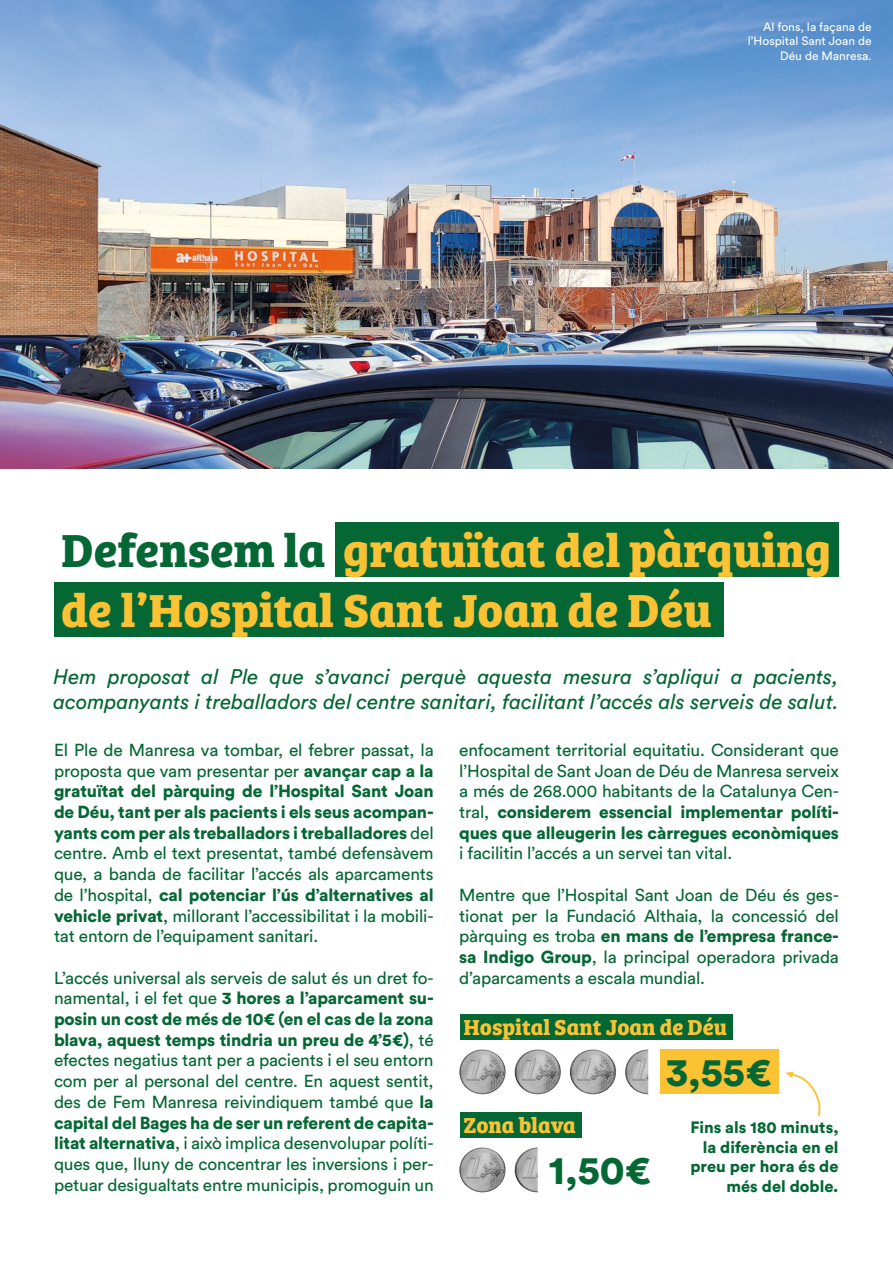
<style>
.page{position:relative;width:893px;height:1263px;background:#fff}
.page>*{position:absolute;margin:0;border:0;box-sizing:border-box;transform-origin:0 0}
.t1{font:700 48px/59.6px "Bree Serif";color:#fbc234}
.t2{font:900 39.6px "Circular Std";color:#046734}
.t3{font:700 22.5px "Bree Serif";color:#fbc234}
.t4{font:italic 21px/25.2px "Circular Std";color:#046734}
.t5{font:17.25px/20.7px "Circular Std";letter-spacing:-.01em;color:#046734;text-align:justify}
.t6{font:900 16.35px/19.5px "Circular Std";color:#046734;text-align:right}
.t7{font:12px/14.4px "Circular Std";color:#fff;text-align:right}
.s1{color:#046734}
.s2{font-weight:900}
</style>
<div class="page">
<img style="left:0;top:0;width:893px;height:469px">
<div style="left:460px;top:1014px;width:272px;height:25px;background:#046734"></div>
<img style="left:459px;top:1049px;width:47px;height:45px">
<img style="left:515px;top:1049px;width:46px;height:45px">
<img style="left:570px;top:1049px;width:46px;height:45px">
<img style="left:625px;top:1049px;width:23px;height:45px">
<div style="left:660px;top:1049px;width:119px;height:45px;background:#fbc234"></div>
<img style="left:459px;top:1147px;width:47px;height:45px">
<img style="left:515px;top:1147px;width:23px;height:45px">
<div style="left:460px;top:1112px;width:121px;height:26px;background:#046734"></div>
<svg style="left:785px;top:1071px;width:36px;height:45px"></svg>
<div style="left:335px;top:522px;width:503px;height:55px;background:#046734"></div>
<div style="left:54px;top:582px;width:670px;height:55px;background:#046734"></div>
<p class="t7" style="left:748px;top:19px;width:125px">Al fons, la façana de l’Hospital Sant Joan de<br>Déu de Manresa.</p>
<p class="t1" style="left:61px;top:518px;width:772px"><span class="s1">Defensem la</span> gratuïtat del pàrquing de l’Hospital Sant Joan de Déu</p>
<p class="t4" style="left:54px;top:664px;width:786px">Hem proposat al Ple que s’avanci perquè aquesta mesura s’apliqui a pacients, acompanyants i treballadors del centre sanitari, facilitant l’accés als serveis de salut.</p>
<p class="t5" style="left:54px;top:739px;width:381px">El Ple de Manresa va tombar, el febrer passat, la proposta que vam presentar per <span class="s2">avançar cap a la gratuïtat del pàrquing de l’Hospital Sant Joan de Déu, tant per als pacients i els seus acompan&shy;yants com per als treballadors i treballadores</span> del centre. Amb el text presentat, també defensàvem que, a banda de facilitar l’accés als aparcaments de l’hospital, <span class="s2">cal potenciar l’ús d’alternatives al vehicle privat</span>, millorant l’accessibilitat i la mobili&shy;tat entorn de l’equipament sanitari.</p>
<p class="t5" style="left:54px;top:967px;width:381px">L’accés universal als serveis de salut és un dret fo&shy;namental, i el fet que <span class="s2">3 hores a l’aparcament su&shy;posin un cost de més de 10€ (en el cas de la zona blava, aquest temps tindria un preu de 4’5€)</span>, té efectes negatius tant per a pacients i el seu entorn com per al personal del centre. En aquest sentit, des de Fem Manresa reivindiquem també que <span class="s2">la capital del Bages ha de ser un referent de capita&shy;litat alternativa</span>, i això implica desenvolupar políti&shy;ques que, lluny de concentrar les inversions i per&shy;petuar desigualtats entre municipis, promoguin un</p>
<p class="t5" style="left:459px;top:739px;width:381px">enfocament territorial equitatiu. Considerant que l’Hospital de Sant Joan de Déu de Manresa serveix a més de 268.000 habitants de la Catalunya Cen&shy;tral, <span class="s2">considerem essencial implementar políti&shy;ques que alleugerin les càrregues econòmiques </span>i facilitin l’accés a un servei tan vital.</p>
<p class="t5" style="left:459px;top:884px;width:381px">Mentre que l’Hospital Sant Joan de Déu és ges&shy;tionat per la Fundació Althaia, la concessió del pàrquing es troba <span class="s2">en mans de l’empresa france&shy;sa Indigo Group</span>, la principal operadora privada d’aparcaments a escala mundial.</p>
<h3 class="t3" style="left:463px;top:1009px;width:265px">Hospital Sant Joan de Déu</h3>
<h2 class="t2" style="left:666px;top:1046px;width:107px">3,55€</h2>
<h3 class="t3" style="left:463px;top:1108px;width:114px">Zona blava</h3>
<p class="t6" style="left:690px;top:1117px;width:150px">Fins als 180 minuts, la diferència en el preu per hora és de més del doble.</p>
<h2 class="t2" style="left:548px;top:1144px;width:104px">1,50€</h2>
</div>
